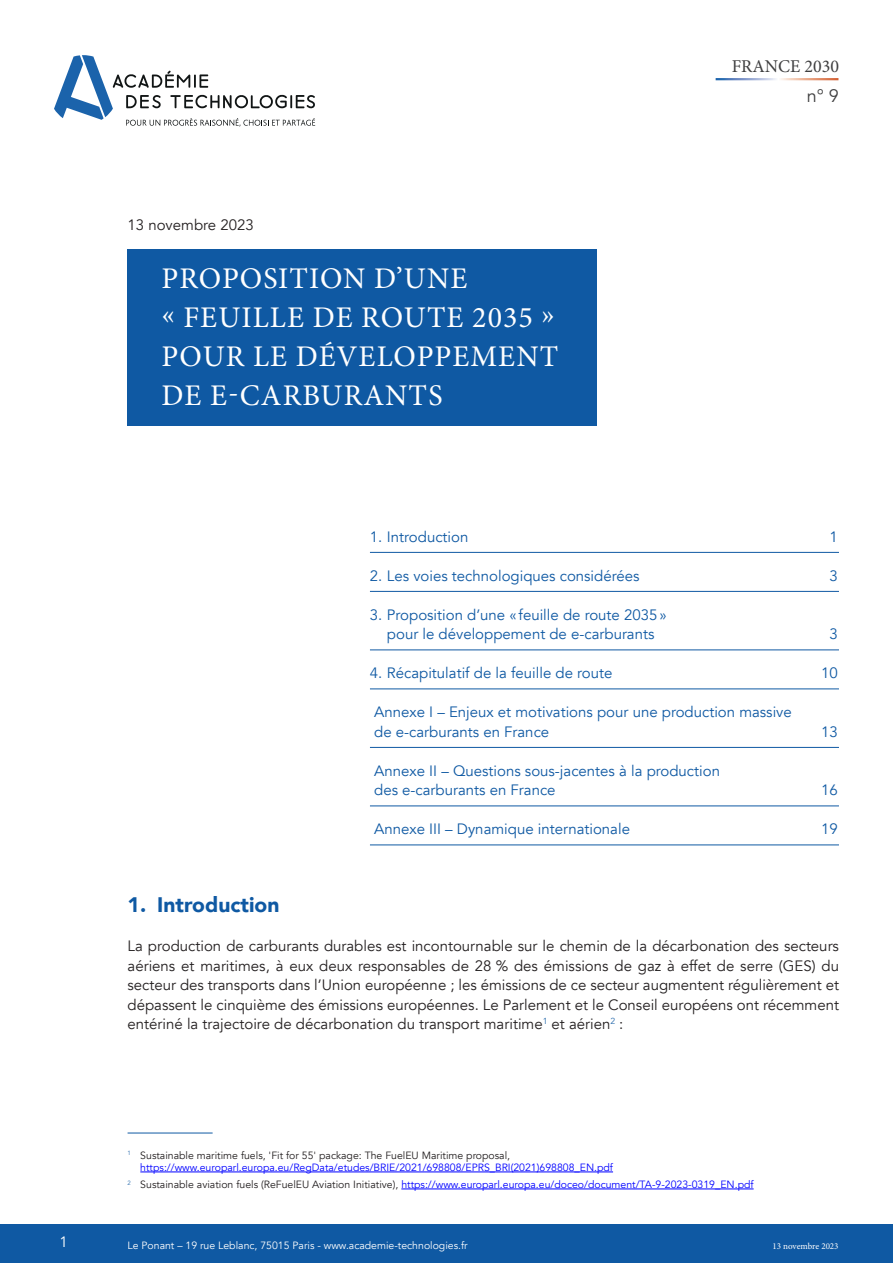
<style>
.page{position:relative;width:893px;height:1263px;background:#fff}
.page>*{position:absolute;margin:0;border:0;box-sizing:border-box;transform-origin:0 0}
.t1{font:30px/39px "Minion Pro";letter-spacing:.035em;color:#fff}
.t2{font:900 21px "Avenir";color:#0f59a3}
.t3{font:18px "Minion Pro";color:#3e3e3f}
.t4{font:18px "Avenir";color:#3e3e3f}
.t5{font:15px/19.5px "Avenir";color:#231f20;text-align:justify}
.t6{font:15px/19.5px "Avenir";color:#0f59a3}
.t7{font:15px "Avenir";color:#fff}
.t8{font:10.5px/12.6px "Avenir";color:#00f}
.t9{font:10.5px "Avenir";color:#fff}
.t10{font:9px "Minion Pro";letter-spacing:-.005em;color:#fff}
.s1{color:#231f20}
</style>
<div class="page">
<div style="left:0;top:1224px;width:893px;height:39px;background:#0f59a3"></div>
<svg style="left:54px;top:55px;width:261px;height:72px"></svg>
<div style="left:128px;top:249px;width:469px;height:177px;background:#0f59a3"></div>
<hr style="left:128px;top:1133px;width:85px;height:1px;background:#0f59a3">
<hr style="left:140px;top:1172px;width:473px;height:1px;background:#00f">
<hr style="left:401px;top:1189px;width:353px;height:1px;background:#00f">
<hr style="left:370px;top:552px;width:469px;height:1px;background:#0f59a3">
<hr style="left:370px;top:591px;width:469px;height:1px;background:#0f59a3">
<hr style="left:370px;top:650px;width:469px;height:1px;background:#0f59a3">
<hr style="left:370px;top:689px;width:469px;height:1px;background:#0f59a3">
<hr style="left:370px;top:747px;width:469px;height:1px;background:#0f59a3">
<hr style="left:370px;top:806px;width:469px;height:1px;background:#0f59a3">
<hr style="left:370px;top:845px;width:469px;height:1px;background:#0f59a3">
<p class="t5" style="left:128px;top:215px;width:128px">13 novembre 2023</p>
<h1 class="t1" style="left:162px;top:259px;width:398px">PROPOSITION D’UNE<br>« FEUILLE DE ROUTE 2035 »<br>POUR LE DÉVELOPPEMENT<br>DE E-CARBURANTS</h1>
<p class="t3" style="left:732px;top:54px;width:109px">FRANCE 2030</p>
<p class="t4" style="left:807px;top:85px;width:34px">n° 9</p>
<p class="t6" style="left:370px;top:527px;width:100px">1. Introduction</p>
<p class="t6" style="left:829px;top:527px;width:10px">1</p>
<p class="t6" style="left:370px;top:566px;width:271px">2. Les voies technologiques considérées</p>
<p class="t6" style="left:829px;top:566px;width:10px">3</p>
<p class="t6" style="left:370px;top:605px;width:298px;text-align:center">3. Proposition d’une « feuille de route 2035» pour le développement de e-carburants</p>
<p class="t6" style="left:829px;top:624px;width:10px">3</p>
<p class="t6" style="left:370px;top:663px;width:244px">4. Récapitulatif de la feuille de route</p>
<p class="t6" style="left:821px;top:663px;width:18px">10</p>
<p class="t6" style="left:374px;top:702px;width:419px">Annexe I – Enjeux et motivations pour une production massive de e-carburants en France</p>
<p class="t6" style="left:821px;top:722px;width:18px">13</p>
<p class="t6" style="left:374px;top:761px;width:347px">Annexe II – Questions sous-jacentes à la production des e-carburants en France</p>
<p class="t6" style="left:821px;top:780px;width:18px">16</p>
<p class="t6" style="left:374px;top:819px;width:257px">Annexe III – Dynamique internationale</p>
<p class="t6" style="left:821px;top:819px;width:18px">19</p>
<h2 class="t2" style="left:128px;top:887px;width:153px">1. Introduction</h2>
<p class="t5" style="left:128px;top:936px;width:713px">La production de carburants durables est incontournable sur le chemin de la décarbonation des secteurs aériens et maritimes, à eux deux responsables de 28 % des émissions de gaz à effet de serre (GES) du secteur des transports dans l’Union européenne ; les émissions de ce secteur augmentent régulièrement et dépassent le cinquième des émissions européennes. Le Parlement et le Conseil européens ont récemment entériné la trajectoire de décarbonation du transport maritime<sup>1</sup> et aérien<sup>2</sup> :</p>
<p class="t8" style="left:140px;top:1149px;width:474px;text-indent:-13px"><sup>1</sup> <span class="s1">Sustainable maritime fuels, 'Fit for 55' package: The FuelEU Maritime proposal, </span>https://www.europarl.europa.eu/RegData/etudes/BRIE/2021/698808/EPRS_BRI(2021)698808_EN.pdf</p>
<p class="t8" style="left:128px;top:1178px;width:628px"><sup>2</sup> <span class="s1">Sustainable aviation fuels (ReFuelEU Aviation Initiative),</span> https://www.europarl.europa.eu/doceo/document/TA-9-2023-0319_EN.pdf</p>
<p class="t7" style="left:60px;top:1233px;width:10px">1</p>
<p class="t9" style="left:128px;top:1239px;width:342px">Le Ponant – 19 rue Leblanc, 75015 Paris - www.academie-technologies.fr</p>
<p class="t10" style="left:773px;top:1240px;width:68px">13 novembre 2023</p>
</div>
